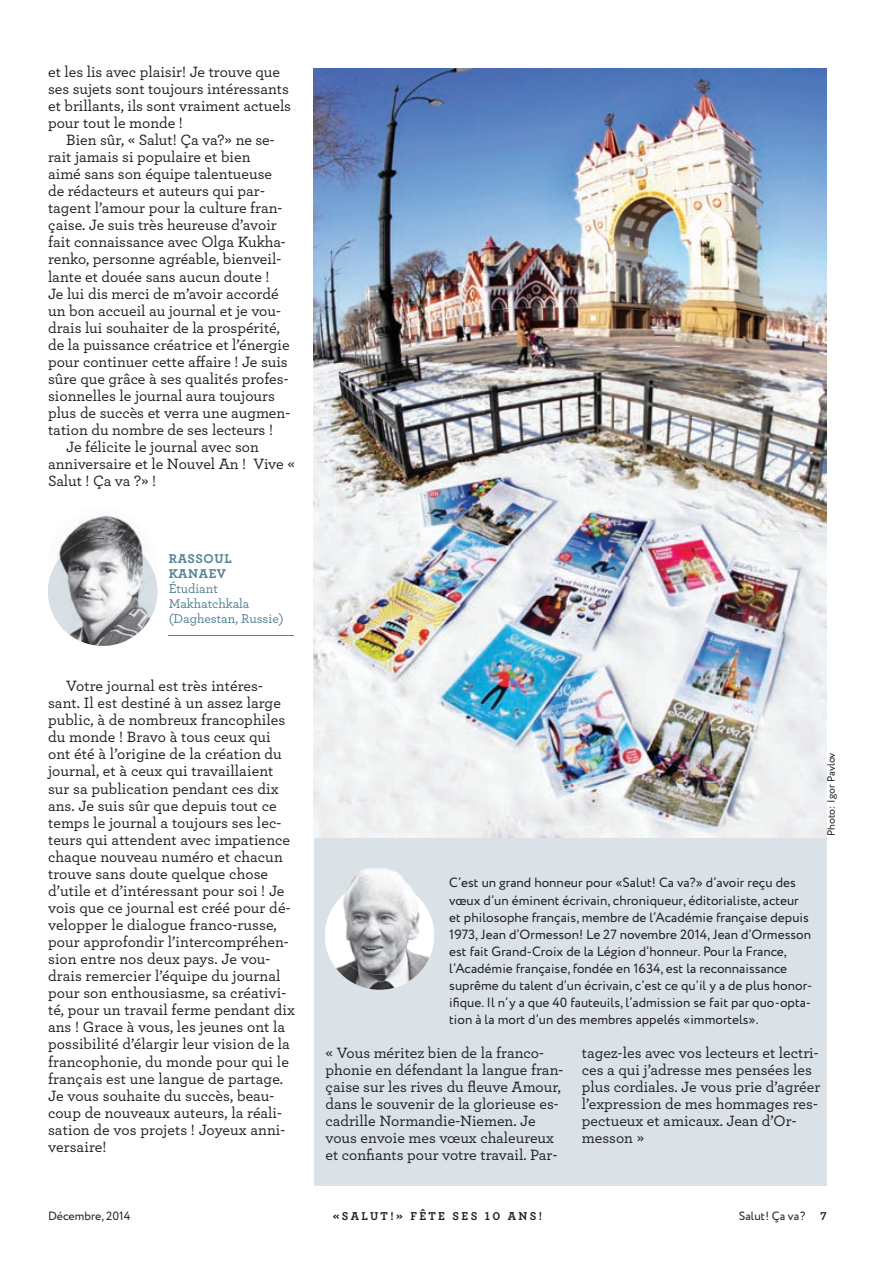
<style>
.page{position:relative;width:893px;height:1263px;background:#fff}
.page>*{position:absolute;margin:0;border:0;box-sizing:border-box;transform-origin:0 0}
.t1{font:500 15.6px/17.1px "Archer";color:#231f20}
.t2{font:13.35px/17.1px "Circe";color:#231f20}
.t3{font:500 13.35px/15px "Archer";color:#518093}
.t4{font:700 13.35px/15px "Archer";letter-spacing:.05em;color:#518093}
.t5{font:12px "Circe";color:#231f20}
.t6{font:700 12px "Archer";letter-spacing:.2em;color:#231f20}
.t7{font:10.5px "Circe";color:#231f20}
</style>
<div class="page">
<img style="left:48px;top:537px;width:109px;height:109px">
<img style="left:50px;top:577px;width:52px;height:39px">
<div style="left:313px;top:836px;width:513px;height:350px;background:#dae2e7"></div>
<img style="left:325px;top:868px;width:109px;height:122px">
<img style="left:325px;top:928px;width:18px;height:32px">
<img style="left:314px;top:68px;width:512px;height:769px">
<hr style="left:169px;top:636px;width:125px;height:1px;background:#518093">
<p class="t1" style="left:48px;top:62px;width:245px">et les lis avec plaisir! Je trouve que ses sujets sont toujours intéressants et brillants, ils sont vraiment actuels pour tout le monde !</p>
<p class="t1" style="left:66px;top:130px;width:210px">Bien sûr, « Salut! Ça va?» ne se-</p>
<p class="t1" style="left:48px;top:148px;width:204px">rait jamais si populaire et bien</p>
<p class="t1" style="left:48px;top:165px;width:225px">aimé sans son équipe talentueuse</p>
<p class="t1" style="left:48px;top:182px;width:218px">de rédacteurs et auteurs qui par-</p>
<p class="t1" style="left:48px;top:199px;width:236px">tagent l’amour pour la culture fran-</p>
<p class="t1" style="left:48px;top:216px;width:230px">çaise. Je suis très heureuse d’avoir</p>
<p class="t1" style="left:48px;top:233px;width:239px">fait connaissance avec Olga Kukha-</p>
<p class="t1" style="left:48px;top:250px;width:235px">renko, personne agréable, bienveil-</p>
<p class="t1" style="left:48px;top:267px;width:223px">lante et douée sans aucun doute !</p>
<p class="t1" style="left:48px;top:284px;width:232px">Je lui dis merci de m’avoir accordé</p>
<p class="t1" style="left:48px;top:301px;width:234px">un bon accueil au journal et je vou-</p>
<p class="t1" style="left:48px;top:318px;width:233px">drais lui souhaiter de la prospérité,</p>
<p class="t1" style="left:48px;top:335px;width:243px">de la puissance créatrice et l’énergie</p>
<p class="t1" style="left:48px;top:352px;width:241px">pour continuer cette affaire ! Je suis</p>
<p class="t1" style="left:48px;top:369px;width:242px">sûre que grâce à ses qualités profes-</p>
<p class="t1" style="left:48px;top:386px;width:228px">sionnelles le journal aura toujours</p>
<p class="t1" style="left:48px;top:403px;width:244px">plus de succès et verra une augmen-</p>
<p class="t1" style="left:48px;top:420px;width:226px">tation du nombre de ses lecteurs !</p>
<p class="t1" style="left:66px;top:438px;width:194px">Je félicite le journal avec son</p>
<p class="t1" style="left:48px;top:455px;width:248px">anniversaire et le Nouvel An ! Vive «</p>
<p class="t1" style="left:48px;top:472px;width:110px">Salut ! Ça va ?» !</p>
<p class="t4" style="left:169px;top:550px;width:65px">RASSOUL<br>KANAEV</p>
<p class="t3" style="left:169px;top:580px;width:116px">Étudiant<br>Makhatchkala (Daghestan, Russie)</p>
<p class="t1" style="left:48px;top:677px;width:248px;text-indent:18px">Votre journal est très intéres&shy;sant. Il est destiné à un assez large public, à de nombreux francophiles du monde ! Bravo à tous ceux qui ont été à l’origine de la création du journal, et à ceux qui travaillaient sur sa publication pendant ces dix ans. Je suis sûr que depuis tout ce temps le journal a toujours ses lec&shy;teurs qui attendent avec impatience chaque nouveau numéro et chacun trouve sans doute quelque chose d’utile et d’intéressant pour soi ! Je vois que ce journal est créé pour dé&shy;velopper le dialogue franco-russe, pour approfondir l’intercompréhen&shy;sion entre nos deux pays. Je vou&shy;drais remercier l’équipe du journal pour son enthousiasme, sa créativi&shy;té, pour un travail ferme pendant dix ans ! Grace à vous, les jeunes ont la possibilité d’élargir leur vision de la francophonie, du monde pour qui le français est une langue de partage.<br>Je vous souhaite du succès, beau&shy;coup de nouveaux auteurs, la réali&shy;sation de vos projets ! Joyeux anni&shy;versaire!</p>
<p class="t7" style="left:824px;top:836px;width:85px;rotate:-90deg">Photo: Igor Pavlov</p>
<p class="t2" style="left:449px;top:875px;width:365px">C’est un grand honneur pour «Salut! Ca va?» d’avoir reçu des vœux d’un éminent écrivain, chroniqueur, éditorialiste, acteur et philosophe français, membre de l’Académie française depuis 1973, Jean d’Ormesson! Le 27 novembre 2014, Jean d’Ormesson est fait Grand-Croix de la Légion d’honneur. Pour la France, l’Académie française, fondée en 1634, est la reconnaissance suprême du talent d’un écrivain, c’est ce qu’il y a de plus honor&shy;ifique. Il n’y a que 40 fauteuils, l’admission se fait par quo-opta&shy;tion à la mort d’un des membres appelés «immortels».</p>
<p class="t1" style="left:326px;top:1043px;width:239px">« Vous méritez bien de la franco&shy;phonie en défendant la langue fran&shy;çaise sur les rives du fleuve Amour, dans le souvenir de la glorieuse es&shy;cadrille Normandie-Niemen. Je vous envoie mes vœux chaleureux et confiants pour votre travail. Par-</p>
<p class="t1" style="left:582px;top:1043px;width:240px">tagez-les avec vos lecteurs et lectri&shy;ces a qui j’adresse mes pensées les plus cordiales. Je vous prie d’agréer l’expression de mes hommages res&shy;pectueux et amicaux. Jean d’Or&shy;messon »</p>
<p class="t5" style="left:48px;top:1208px;width:84px">Décembre, 2014</p>
<p class="t6" style="left:333px;top:1207px;width:211px">«SALUT!» FÊTE SES 10 ANS!</p>
<p class="t5" style="left:739px;top:1208px;width:68px">Salut ! Ça va ?</p>
<p class="t6" style="left:820px;top:1207px;width:8px">7</p>
</div>
